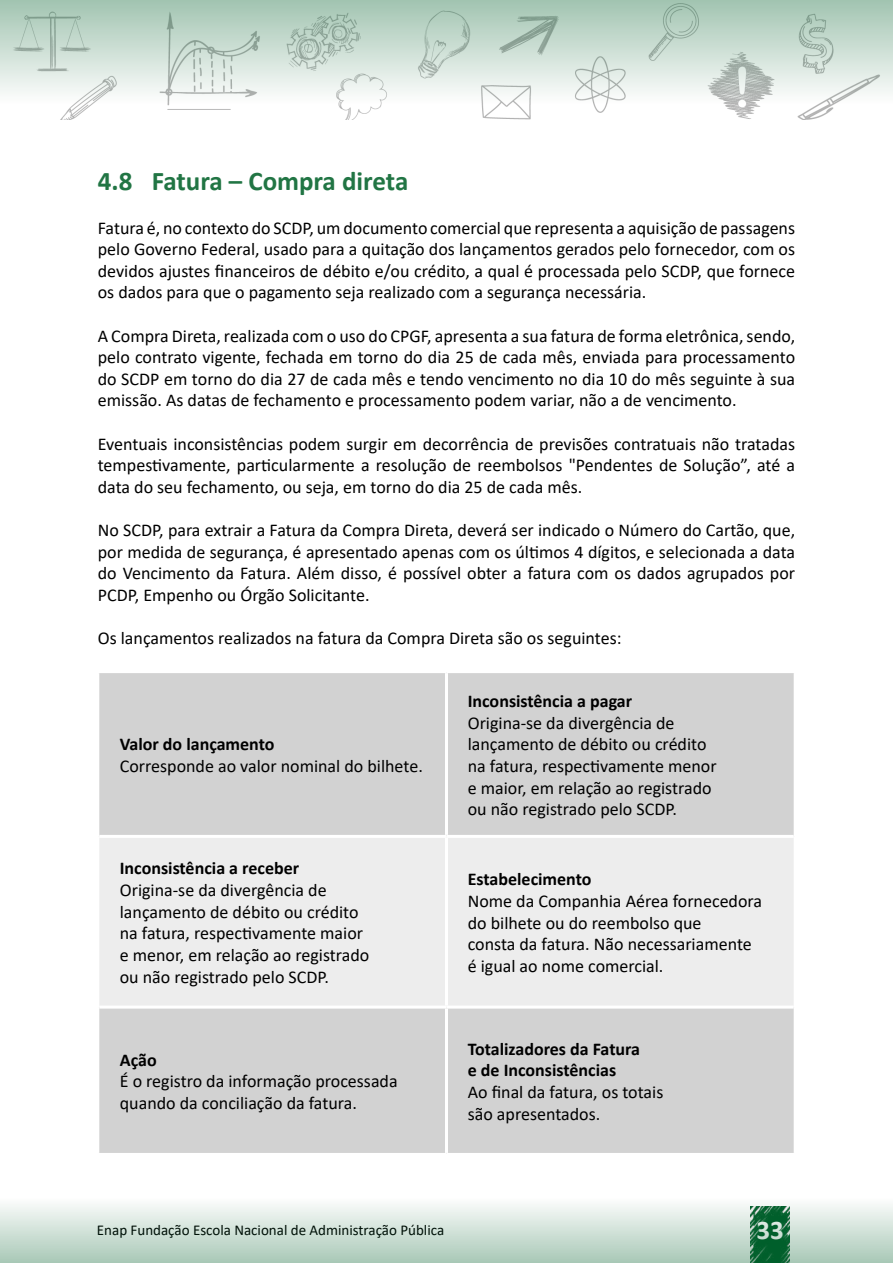
<style>
.page{position:relative;width:893px;height:1263px;background:#fff}
.page>*{position:absolute;margin:0;border:0;box-sizing:border-box;transform-origin:0 0}
.t1{font:700 27px "Calibri";color:#217544}
.t2{font:700 27px "Calibri";color:#fff}
.t3{font:18px/21.6px "Calibri";color:#000}
.t4{font:700 18px/21.6px "Calibri";color:#000}
.t5{font:15px "Calibri";color:#000}
</style>
<div class="page">
<svg style="left:0;top:0;width:893px;height:120px"></svg>
<svg style="left:0;top:1205px;width:893px;height:58px;background:#c6dacf"></svg>
<div style="left:99px;top:673px;width:695px;height:480px;background:#d2d2d2"></div>
<div style="left:99px;top:838px;width:695px;height:167px;background:#ededed"></div>
<hr style="left:445px;top:673px;width:3px;height:162px;background:#fff">
<hr style="left:99px;top:835px;width:347px;height:3px;background:#fff">
<hr style="left:446px;top:835px;width:348px;height:3px;background:#fff">
<hr style="left:445px;top:838px;width:3px;height:167px;background:#fff">
<hr style="left:99px;top:1005px;width:347px;height:3px;background:#fff">
<hr style="left:446px;top:1005px;width:348px;height:3px;background:#fff">
<hr style="left:445px;top:1008px;width:3px;height:145px;background:#fff">
<h1 class="t1" style="left:98px;top:162px;width:312px">4.8 Fatura – Compra direta</h1>
<p class="t3" style="left:98px;top:216px;width:699px;text-align:justify">Fatura é, no contexto do SCDP, um documento comercial que representa a aquisição de passagens pelo Governo Federal, usado para a quitação dos lançamentos gerados pelo fornecedor, com os devidos ajustes financeiros de débito e/ou crédito, a qual é processada pelo SCDP, que fornece os dados para que o pagamento seja realizado com a segurança necessária.</p>
<p class="t3" style="left:98px;top:324px;width:699px;text-align:justify">A Compra Direta, realizada com o uso do CPGF, apresenta a sua fatura de forma eletrônica, sendo, pelo contrato vigente, fechada em torno do dia 25 de cada mês, enviada para processamento do SCDP em torno do dia 27 de cada mês e tendo vencimento no dia 10 do mês seguinte à sua emissão. As datas de fechamento e processamento podem variar, não a de vencimento.</p>
<p class="t3" style="left:98px;top:432px;width:699px;text-align:justify">Eventuais inconsistências podem surgir em decorrência de previsões contratuais não tratadas tempestivamente, particularmente a resolução de reembolsos "Pendentes de Solução”, até a data do seu fechamento, ou seja, em torno do dia 25 de cada mês.</p>
<p class="t3" style="left:98px;top:519px;width:699px;text-align:justify">No SCDP, para extrair a Fatura da Compra Direta, deverá ser indicado o Número do Cartão, que, por medida de segurança, é apresentado apenas com os últimos 4 dígitos, e selecionada a data do Vencimento da Fatura. Além disso, é possível obter a fatura com os dados agrupados por PCDP, Empenho ou Órgão Solicitante.</p>
<p class="t3" style="left:98px;top:627px;width:525px">Os lançamentos realizados na fatura da Compra Direta são os seguintes:</p>
<p class="t4" style="left:120px;top:733px;width:156px">Valor do lançamento</p>
<p class="t3" style="left:120px;top:755px;width:305px">Corresponde ao valor nominal do bilhete.</p>
<p class="t4" style="left:120px;top:857px;width:181px">Inconsistência a receber</p>
<p class="t3" style="left:120px;top:879px;width:251px">Origina-se da divergência de lançamento de débito ou crédito na fatura, respectivamente maior e menor, em relação ao registrado ou não registrado pelo SCDP.</p>
<p class="t4" style="left:120px;top:1048px;width:38px">Ação</p>
<p class="t3" style="left:120px;top:1070px;width:279px">É o registro da informação processada quando da conciliação da fatura.</p>
<p class="t4" style="left:468px;top:690px;width:166px">Inconsistência a pagar</p>
<p class="t3" style="left:468px;top:711px;width:250px">Origina-se da divergência de lançamento de débito ou crédito na fatura, respectivamente menor e maior, em relação ao registrado ou não registrado pelo SCDP.</p>
<p class="t4" style="left:468px;top:868px;width:125px">Estabelecimento</p>
<p class="t3" style="left:468px;top:890px;width:296px">Nome da Companhia Aérea fornecedora do bilhete ou do reembolso que<br>consta da fatura. Não necessariamente é igual ao nome comercial.</p>
<p class="t4" style="left:468px;top:1038px;width:174px">Totalizadores da Fatura e de Inconsistências</p>
<p class="t3" style="left:468px;top:1081px;width:197px">Ao final da fatura, os totais são apresentados.</p>
<p class="t5" style="left:97px;top:1220px;width:349px">Enap Fundação Escola Nacional de Administração Pública</p>
<h1 class="t2" style="left:757px;top:1210px;width:29px">33</h1>
</div>
